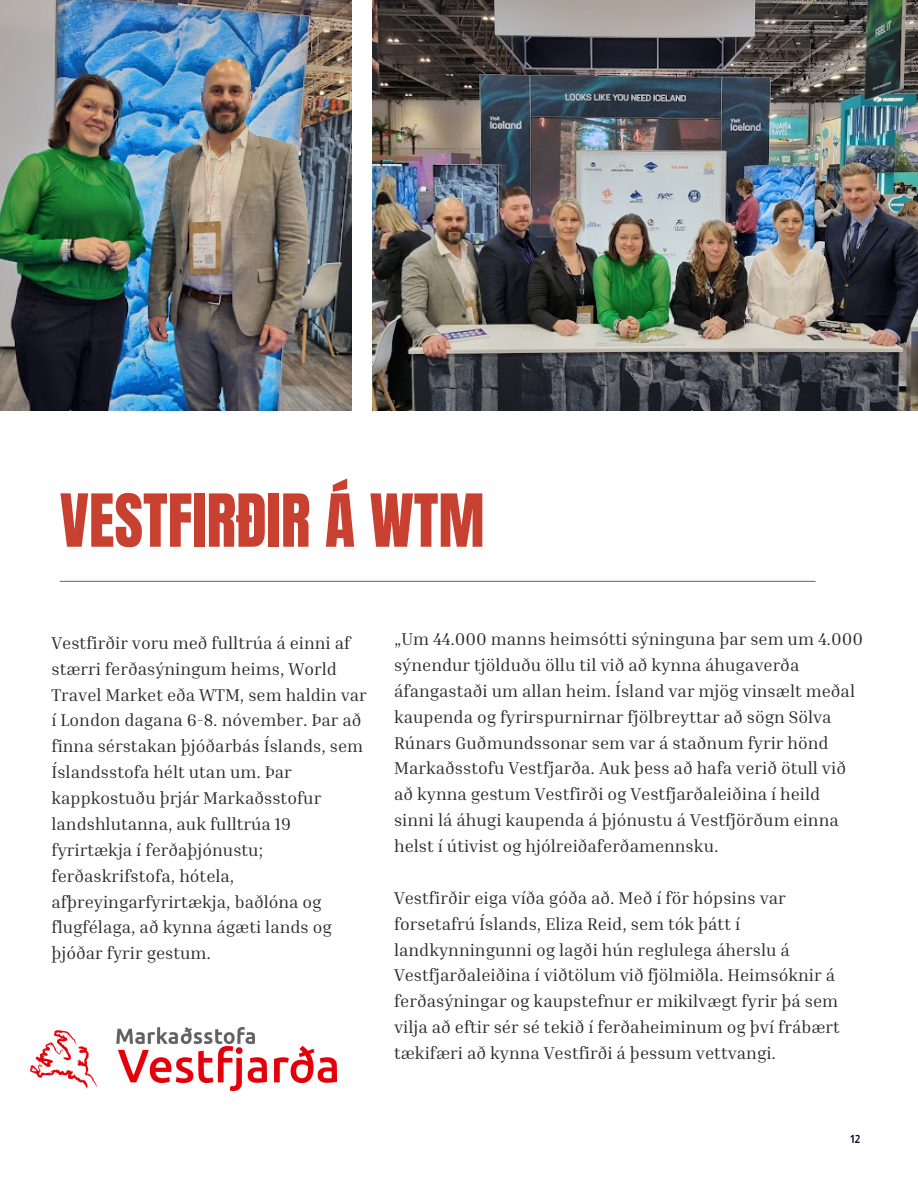
<style>
.page{position:relative;width:918px;height:1188px;background:#fff}
.page>*{position:absolute;margin:0;border:0;box-sizing:border-box;transform-origin:0 0}
.t1{font:62.1px "Anton";color:#c84030}
.t2{font:17.4px/25.8px "Inria Serif";color:#2b2a2a}
.t3{font:700 11.25px "Almarai";color:#0e0c27}
</style>
<div class="page">
<img style="left:0;top:0;width:351px;height:411px">
<img style="left:372px;top:0;width:546px;height:411px">
<img style="left:31px;top:1027px;width:306px;height:63px">
<hr style="left:60px;top:581px;width:756px;height:1px;background:#9b6c46">
<p class="t1" style="left:60px;top:476px;width:426px">VESTFIRÐIR Á WTM</p>
<p class="t2" style="left:52px;top:629px;width:317px">Vestfirðir voru með fulltrúa á einni af stærri ferðasýningum heims, World Travel Market eða WTM, sem haldin var í London dagana 6-8. nóvember. Þar að finna sérstakan þjóðarbás Íslands, sem Íslandsstofa hélt utan um. Þar kappkostuðu þrjár Markaðsstofur landshlutanna, auk fulltrúa 19 fyrirtækja í ferðaþjónustu; ferðaskrifstofa, hótela, afþreyingarfyrirtækja, baðlóna og flugfélaga, að kynna ágæti lands og þjóðar fyrir gestum.</p>
<p class="t2" style="left:394px;top:626px;width:471px">„Um 44.000 manns heimsótti sýninguna þar sem um 4.000 sýnendur tjölduðu öllu til við að kynna áhugaverða áfangastaði um allan heim. Ísland var mjög vinsælt meðal kaupenda og fyrirspurnirnar fjölbreyttar að sögn Sölva Rúnars Guðmundssonar sem var á staðnum fyrir hönd Markaðsstofu Vestfjarða. Auk þess að hafa verið ötull við að kynna gestum Vestfirði og Vestfjarðaleiðina í heild sinni lá áhugi kaupenda á þjónustu á Vestfjörðum einna helst í útivist og hjólreiðaferðamennsku.</p>
<p class="t2" style="left:394px;top:884px;width:447px">Vestfirðir eiga víða góða að. Með í för hópsins var forsetafrú Íslands, Eliza Reid, sem tók þátt í landkynningunni og lagði hún reglulega áherslu á Vestfjarðaleiðina í viðtölum við fjölmiðla. Heimsóknir á ferðasýningar og kaupstefnur er mikilvægt fyrir þá sem vilja að eftir sér sé tekið í ferðaheiminum og því frábært tækifæri að kynna Vestfirði á þessum vettvangi.</p>
<p class="t3" style="left:850px;top:1133px;width:12px">12</p>
</div>
